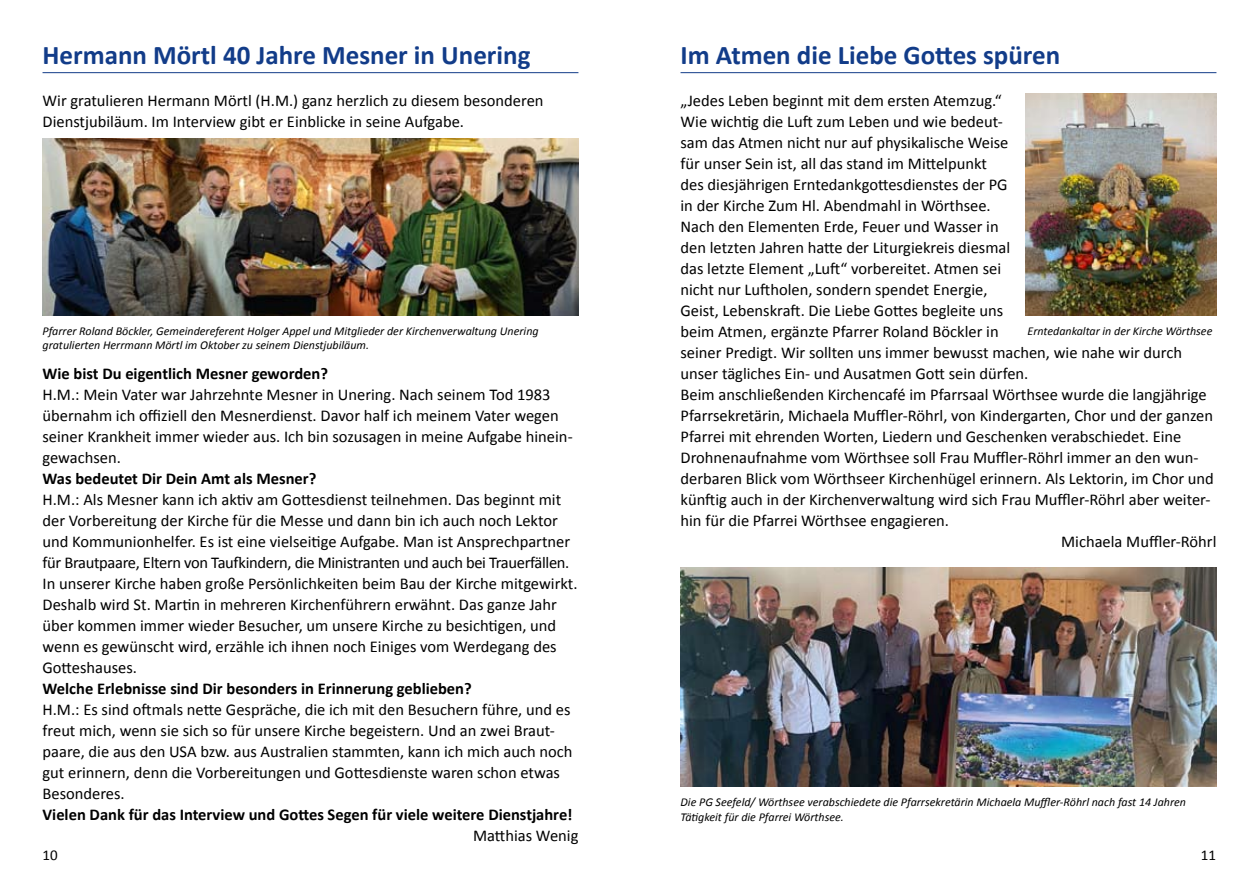
<style>
.page{position:relative;width:1259px;height:893px;background:#fff}
.page>*{position:absolute;margin:0;border:0;box-sizing:border-box;transform-origin:0 0}
.t1{font:700 27px "Calibri";color:#123c89}
.t2{font:16.5px/21px "Calibri";color:#000}
.t3{font:700 16.5px "Calibri";color:#000}
.t4{font:15px "Calibri";color:#000}
.t5{font:italic 12px/14.4px "Calibri";color:#000}
</style>
<div class="page">
<hr style="left:680px;top:72px;width:536px;height:1px;background:#123c89">
<hr style="left:43px;top:72px;width:535px;height:1px;background:#123c89">
<img style="left:1025px;top:93px;width:191px;height:223px">
<img style="left:680px;top:568px;width:536px;height:219px">
<img style="left:43px;top:139px;width:535px;height:177px">
<h1 class="t1" style="left:43px;top:38px;width:489px">Hermann Mörtl 40 Jahre Mesner in Unering</h1>
<p class="t2" style="left:43px;top:89px;width:502px">Wir gratulieren Hermann Mörtl (H.M.) ganz herzlich zu diesem besonderen<br>Dienstjubiläum. Im Interview gibt er Einblicke in seine Aufgabe.</p>
<p class="t5" style="left:43px;top:323px;width:497px">Pfarrer Roland Böckler, Gemeindereferent Holger Appel und Mitglieder der Kirchenverwaltung Unering gratulierten Herrmann Mörtl im Oktober zu seinem Dienstjubiläum.</p>
<p class="t3" style="left:43px;top:363px;width:287px">Wie bist Du eigentlich Mesner geworden?</p>
<p class="t2" style="left:43px;top:383px;width:532px">H.M.: Mein Vater war Jahrzehnte Mesner in Unering. Nach seinem Tod 1983 übernahm ich offiziell den Mesnerdienst. Davor half ich meinem Vater wegen seiner Krankheit immer wieder aus. Ich bin sozusagen in meine Aufgabe hinein&shy;gewachsen.</p>
<p class="t3" style="left:43px;top:468px;width:275px">Was bedeutet Dir Dein Amt als Mesner?</p>
<p class="t2" style="left:43px;top:488px;width:536px">H.M.: Als Mesner kann ich aktiv am Gottesdienst teilnehmen. Das beginnt mit der Vorbereitung der Kirche für die Messe und dann bin ich auch noch Lektor und Kommunionhelfer. Es ist eine vielseitige Aufgabe. Man ist Ansprechpartner für Brautpaare, Eltern von Taufkindern, die Ministranten und auch bei Trauerfällen.<br>In unserer Kirche haben große Persönlichkeiten beim Bau der Kirche mitgewirkt.<br>Deshalb wird St. Martin in mehreren Kirchenführern erwähnt. Das ganze Jahr über kommen immer wieder Besucher, um unsere Kirche zu besichtigen, und wenn es gewünscht wird, erzähle ich ihnen noch Einiges vom Werdegang des Gotteshauses.</p>
<p class="t3" style="left:43px;top:678px;width:431px">Welche Erlebnisse sind Dir besonders in Erinnerung geblieben?</p>
<p class="t2" style="left:43px;top:698px;width:531px">H.M.: Es sind oftmals nette Gespräche, die ich mit den Besuchern führe, und es freut mich, wenn sie sich so für unsere Kirche begeistern. Und an zwei Braut&shy;paare, die aus den USA bzw. aus Australien stammten, kann ich mich auch noch gut erinnern, denn die Vorbereitungen und Gottesdienste waren schon etwas Besonderes.</p>
<p class="t3" style="left:43px;top:804px;width:531px">Vielen Dank für das Interview und Gottes Segen für viele weitere Dienstjahre!</p>
<p class="t2" style="left:473px;top:824px;width:107px">Matthias Wenig</p>
<h1 class="t1" style="left:680px;top:38px;width:381px">Im Atmen die Liebe Gottes spüren</h1>
<p class="t2" style="left:680px;top:89px;width:323px">„Jedes Leben beginnt mit dem ersten Atemzug.“</p>
<p class="t2" style="left:680px;top:110px;width:324px">Wie wichtig die Luft zum Leben und wie bedeut-</p>
<p class="t2" style="left:680px;top:131px;width:329px">sam das Atmen nicht nur auf physikalische Weise</p>
<p class="t2" style="left:680px;top:152px;width:308px">für unser Sein ist, all das stand im Mittelpunkt</p>
<p class="t2" style="left:680px;top:173px;width:329px">des diesjährigen Erntedankgottesdienstes der PG</p>
<p class="t2" style="left:680px;top:194px;width:312px">in der Kirche Zum Hl. Abendmahl in Wörthsee.</p>
<p class="t2" style="left:680px;top:215px;width:320px">Nach den Elementen Erde, Feuer und Wasser in</p>
<p class="t2" style="left:680px;top:236px;width:331px">den letzten Jahren hatte der Liturgiekreis diesmal</p>
<p class="t2" style="left:680px;top:257px;width:322px">das letzte Element „Luft“ vorbereitet. Atmen sei</p>
<p class="t2" style="left:680px;top:278px;width:308px">nicht nur Luftholen, sondern spendet Energie,</p>
<p class="t2" style="left:680px;top:299px;width:324px">Geist, Lebenskraft. Die Liebe Gottes begleite uns</p>
<p class="t2" style="left:680px;top:320px;width:320px">beim Atmen, ergänzte Pfarrer Roland Böckler in</p>
<p class="t2" style="left:680px;top:341px;width:503px">seiner Predigt. Wir sollten uns immer bewusst machen, wie nahe wir durch</p>
<p class="t2" style="left:680px;top:362px;width:349px">unser tägliches Ein- und Ausatmen Gott sein dürfen.</p>
<p class="t2" style="left:680px;top:383px;width:527px">Beim anschließenden Kirchencafé im Pfarrsaal Wörthsee wurde die langjährige</p>
<p class="t2" style="left:680px;top:404px;width:534px">Pfarrsekretärin, Michaela Muffler-Röhrl, von Kindergarten, Chor und der ganzen</p>
<p class="t2" style="left:680px;top:425px;width:502px">Pfarrei mit ehrenden Worten, Liedern und Geschenken verabschiedet. Eine</p>
<p class="t2" style="left:680px;top:446px;width:519px">Drohnenaufnahme vom Wörthsee soll Frau Muffler-Röhrl immer an den wun-</p>
<p class="t2" style="left:680px;top:467px;width:535px">derbaren Blick vom Wörthseer Kirchenhügel erinnern. Als Lektorin, im Chor und</p>
<p class="t2" style="left:680px;top:488px;width:531px">künftig auch in der Kirchenverwaltung wird sich Frau Muffler-Röhrl aber weiter-</p>
<p class="t2" style="left:680px;top:509px;width:270px">hin für die Pfarrei Wörthsee engagieren.</p>
<p class="t2" style="left:1061px;top:530px;width:157px">Michaela Muffler-Röhrl</p>
<p class="t5" style="left:1027px;top:323px;width:186px">Erntedankaltar in der Kirche Wörthsee</p>
<p class="t5" style="left:680px;top:794px;width:507px">Die PG Seefeld/ Wörthsee verabschiedete die Pfarrsekretärin Michaela Muffler-Röhrl nach fast 14 Jahren<br>Tätigkeit für die Pfarrei Wörthsee.</p>
<p class="t4" style="left:43px;top:846px;width:17px">10</p>
<p class="t4" style="left:1200px;top:846px;width:17px">11</p>
</div>
